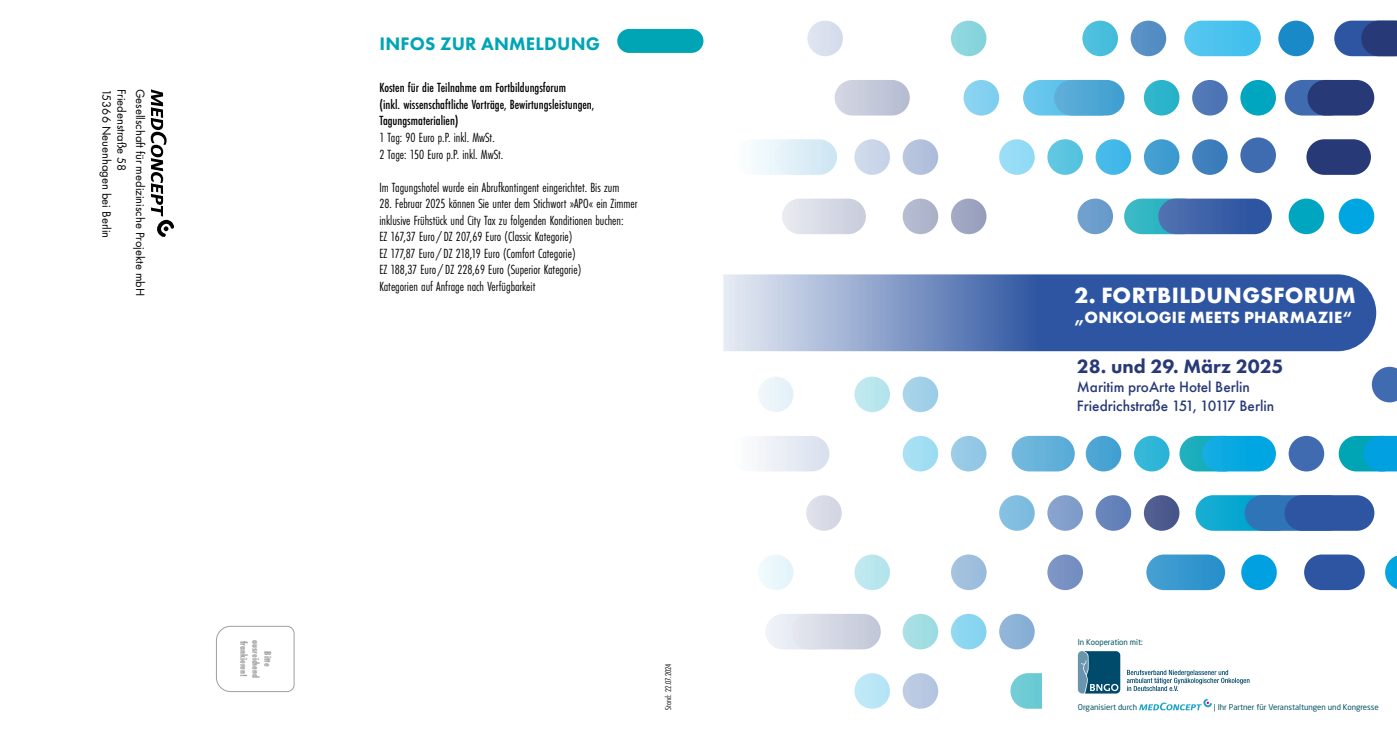
<style>
.page{position:relative;width:1397px;height:745px;background:#fff}
.page>*{position:absolute;margin:0;border:0;box-sizing:border-box;transform-origin:0 0}
.t1{font:700 23px "Futura PT";letter-spacing:.01em;color:#fff}
.t2{font:800 20px "Futura PT";color:#283977}
.t3{font:800 18.75px "Futura PT";letter-spacing:.01em;color:#00a5b5}
.t4{font:700 16.88px "Futura PT";letter-spacing:.015em;color:#fff}
.t5{font:500 15.62px/18.8px "Futura PT";color:#283977}
.t6{font:13.75px/16.5px "Futura PT Cond";color:#000}
.t7{font:500 13.75px/16.5px "Futura PT Cond";color:#000}
.t8{font:12.5px "Futura PT";color:#000}
.t9{font:700 10px "Futura PT Cond";color:#9d9e9e}
.t10{font:8.75px "Futura PT Cond";letter-spacing:.015em;color:#000}
.t11{font:7.88px "Neo Sans Pro";color:#005364}
</style>
<div class="page">
<svg style="left:723px;top:274px;width:652px;height:77px;background:#5f7db7"></svg>
<div style="left:1278px;top:21px;width:35px;height:35px;background:#1a89c8;border-radius:50%"></div>
<div style="left:1183px;top:21px;width:77px;height:35px;background:#4cc3ef;border-radius:18px"></div>
<div style="left:1130px;top:21px;width:35px;height:35px;background:#568fc5;border-radius:50%"></div>
<div style="left:1082px;top:21px;width:35px;height:35px;background:#4abfdc;border-radius:50%"></div>
<div style="left:950px;top:21px;width:36px;height:35px;background:#8bd5dd;border-radius:50%"></div>
<div style="left:807px;top:21px;width:35px;height:35px;background:#d9e0ee;border-radius:50%"></div>
<div style="left:1284px;top:80px;width:63px;height:35px;background:#416bb0;border-radius:18px"></div>
<div style="left:1240px;top:80px;width:35px;height:35px;background:#00a5c0;border-radius:50%"></div>
<div style="left:1191px;top:80px;width:36px;height:35px;background:#4f76b6;border-radius:50%"></div>
<div style="left:1143px;top:80px;width:36px;height:35px;background:#2bb4ca;border-radius:50%"></div>
<div style="left:1022px;top:80px;width:95px;height:35px;background:#67c6ed;border-radius:18px"></div>
<div style="left:963px;top:80px;width:35px;height:35px;background:#85d1f0;border-radius:50%"></div>
<div style="left:834px;top:80px;width:75px;height:35px;background:linear-gradient(to right,#d6d9e5,#b4bacf);border-radius:18px"></div>
<div style="left:1306px;top:139px;width:64px;height:36px;background:#283977;border-radius:18px"></div>
<div style="left:1240px;top:137px;width:35px;height:36px;background:#3f6bb0;border-radius:50%"></div>
<div style="left:1191px;top:139px;width:36px;height:36px;background:#3e7ebc;border-radius:50%"></div>
<div style="left:1143px;top:139px;width:36px;height:36px;background:#409cd1;border-radius:50%"></div>
<div style="left:1095px;top:139px;width:35px;height:36px;background:#43b8e8;border-radius:50%"></div>
<div style="left:1047px;top:139px;width:35px;height:36px;background:#5bc5e0;border-radius:50%"></div>
<div style="left:998px;top:139px;width:36px;height:36px;background:#97dcf5;border-radius:50%"></div>
<div style="left:902px;top:139px;width:36px;height:36px;background:#b4c2dd;border-radius:50%"></div>
<div style="left:854px;top:139px;width:35px;height:36px;background:#cbd6e9;border-radius:50%"></div>
<div style="left:734px;top:139px;width:83px;height:36px;background:#f3fafd;border-radius:18px"></div>
<div style="left:1338px;top:198px;width:35px;height:36px;background:#00a6e1;border-radius:50%"></div>
<div style="left:1288px;top:198px;width:35px;height:36px;background:#00a5c0;border-radius:50%"></div>
<div style="left:1123px;top:198px;width:77px;height:36px;background:#34b7c4;border-radius:18px"></div>
<div style="left:1077px;top:198px;width:35px;height:36px;background:#6d9dcc;border-radius:50%"></div>
<div style="left:950px;top:198px;width:36px;height:36px;background:#9ea5c1;border-radius:50%"></div>
<div style="left:902px;top:198px;width:36px;height:36px;background:#b2b8ce;border-radius:50%"></div>
<div style="left:782px;top:198px;width:83px;height:36px;background:linear-gradient(to right,#eaecf2,#c7ccdc);border-radius:18px"></div>
<svg style="left:1371px;top:366px;width:25px;height:36px"></svg>
<div style="left:902px;top:376px;width:36px;height:36px;background:#a4d1e9;border-radius:50%"></div>
<div style="left:854px;top:376px;width:35px;height:36px;background:#bae6ed;border-radius:50%"></div>
<div style="left:757px;top:376px;width:36px;height:36px;background:#ebf5fa;border-radius:50%"></div>
<div style="left:1288px;top:435px;width:35px;height:36px;background:#416bb0;border-radius:50%"></div>
<div style="left:1179px;top:435px;width:62px;height:36px;background:#1caebd;border-radius:18px"></div>
<svg style="left:1133px;top:435px;width:36px;height:36px"></svg>
<div style="left:1085px;top:435px;width:36px;height:36px;background:#48a3d3;border-radius:50%"></div>
<div style="left:1011px;top:435px;width:63px;height:36px;background:linear-gradient(to right,#7bbddf,#55aad6);border-radius:18px"></div>
<div style="left:950px;top:435px;width:36px;height:36px;background:#97c9e6;border-radius:50%"></div>
<div style="left:902px;top:435px;width:36px;height:36px;background:#a4dff4;border-radius:50%"></div>
<div style="left:730px;top:435px;width:99px;height:36px;background:linear-gradient(to right,#fff,#d8dfed);border-radius:18px"></div>
<div style="left:1195px;top:495px;width:99px;height:35px;background:#0da9d1;border-radius:18px"></div>
<div style="left:1143px;top:495px;width:36px;height:35px;background:#4c5a8d;border-radius:50%"></div>
<div style="left:1095px;top:495px;width:35px;height:35px;background:#6481b9;border-radius:50%"></div>
<div style="left:1047px;top:495px;width:35px;height:35px;background:#839fcc;border-radius:50%"></div>
<div style="left:998px;top:495px;width:36px;height:35px;background:#82bee1;border-radius:50%"></div>
<div style="left:806px;top:495px;width:35px;height:35px;background:#d8dbe6;border-radius:50%"></div>
<svg style="left:1385px;top:556px;width:11px;height:33px"></svg>
<div style="left:1303px;top:554px;width:61px;height:35px;background:#2e55a1;border-radius:18px"></div>
<div style="left:1240px;top:554px;width:36px;height:35px;background:#00a0e1;border-radius:50%"></div>
<div style="left:1146px;top:554px;width:78px;height:35px;background:linear-gradient(to right,#4ea3d4,#228dca);border-radius:18px"></div>
<div style="left:950px;top:554px;width:36px;height:35px;background:#a0c0de;border-radius:50%"></div>
<div style="left:1047px;top:554px;width:35px;height:35px;background:#7891c2;border-radius:50%"></div>
<div style="left:854px;top:554px;width:35px;height:35px;background:#bae6ed;border-radius:50%"></div>
<div style="left:757px;top:554px;width:36px;height:35px;background:#ebf7fb;border-radius:50%"></div>
<svg style="left:998px;top:613px;width:36px;height:36px"></svg>
<div style="left:950px;top:613px;width:36px;height:36px;background:#8cd6f1;border-radius:50%"></div>
<div style="left:902px;top:613px;width:36px;height:36px;background:#a4dee4;border-radius:50%"></div>
<div style="left:765px;top:613px;width:70px;height:36px;background:#ebeff6;border-radius:18px"></div>
<div style="left:1010px;top:672px;width:69px;height:36px;background:#6dcbd4;border-radius:18px"></div>
<div style="left:902px;top:672px;width:36px;height:36px;background:#bacae2;border-radius:50%"></div>
<div style="left:854px;top:672px;width:35px;height:36px;background:#bae6f6;border-radius:50%"></div>
<div style="left:1053px;top:80px;width:71px;height:35px;background:linear-gradient(to right,#60b1da,#3f9ed0);border-radius:18px"></div>
<svg style="left:1334px;top:21px;width:62px;height:35px;background:#385191"></svg>
<div style="left:1307px;top:80px;width:66px;height:35px;background:#283977;border-radius:18px"></div>
<div style="left:1157px;top:198px;width:114px;height:36px;background:linear-gradient(to right,#4f74b1,#2a509e);border-radius:18px"></div>
<svg style="left:1338px;top:435px;width:58px;height:36px;background:#19abd1"></svg>
<div style="left:775px;top:139px;width:61px;height:36px;background:linear-gradient(to right,#eaf4fa,#cce5f2);border-radius:18px"></div>
<div style="left:1201px;top:435px;width:74px;height:36px;background:#00a6e1;border-radius:18px"></div>
<div style="left:1244px;top:495px;width:101px;height:35px;background:#2e74b7;border-radius:18px"></div>
<div style="left:1284px;top:495px;width:89px;height:35px;background:#2e55a1;border-radius:18px"></div>
<div style="left:791px;top:613px;width:89px;height:36px;background:linear-gradient(to right,#e6e8ef,#c2c6d8);border-radius:18px"></div>
<svg style="left:216px;top:625px;width:78px;height:66px"></svg>
<svg style="left:151px;top:89px;width:23px;height:148px"></svg>
<div style="left:617px;top:29px;width:86px;height:24px;background:#00a5b5;border-radius:12px"></div>
<div style="left:1042px;top:601px;width:354px;height:143px;background:#fff"></div>
<svg style="left:1126px;top:669px;width:123px;height:21px"></svg>
<svg style="left:1077px;top:651px;width:43px;height:42px;background:#306c88"></svg>
<svg style="left:1139px;top:698px;width:72px;height:12px"></svg>
<p class="t8" style="left:114px;top:89px;width:151px;rotate:90deg">15366 Neuenhagen bei Berlin</p>
<p class="t8" style="left:129px;top:89px;width:84px;rotate:90deg">Friedenstraße 58</p>
<p class="t8" style="left:147px;top:89px;width:209px;rotate:90deg">Gesellschaft für medizinische Projekte mbH</p>
<h3 class="t3" style="left:379px;top:32px;width:222px">INFOS ZUR ANMELDUNG</h3>
<p class="t7" style="left:379px;top:79px;width:216px">Kosten für die Teilnahme am Fortbildungsforum<br>(inkl. wissenschaftliche Vorträge, Bewirtungsleistungen,<br>Tagungsmaterialien)</p>
<p class="t6" style="left:379px;top:129px;width:125px">1 Tag: 90 Euro p.P. inkl. MwSt.<br>2 Tage: 150 Euro p.P. inkl. MwSt.</p>
<p class="t6" style="left:379px;top:179px;width:241px">Im Tagungshotel wurde ein Abrufkontingent eingerichtet. Bis zum</p>
<p class="t6" style="left:379px;top:195px;width:259px">28. Februar 2025 können Sie unter dem Stichwort »APO« ein Zimmer inklusive Frühstück und City Tax zu folgenden Konditionen buchen:<br>EZ 167,37 Euro/ DZ 207,69 Euro (Classic Kategorie)<br>EZ 177,87 Euro/ DZ 218,19 Euro (Comfort Categorie)<br>EZ 188,37 Euro/ DZ 228,69 Euro (Superior Kategorie)<br>Kategorien auf Anfrage nach Verfügbarkeit</p>
<p class="t9" style="left:249px;top:640px;width:38px;rotate:90deg">frankieren!</p>
<p class="t9" style="left:261px;top:639px;width:39px;rotate:90deg">ausreichend</p>
<p class="t9" style="left:273px;top:651px;width:16px;rotate:90deg">Bitte</p>
<p class="t10" style="left:663px;top:709px;width:48px;rotate:-90deg">Stand: 22.07.2024</p>
<h1 class="t1" style="left:1074px;top:280px;width:283px">2. FORTBILDUNGSFORUM</h1>
<p class="t4" style="left:1074px;top:306px;width:279px">„ONKOLOGIE MEETS PHARMAZIE“</p>
<h2 class="t2" style="left:1076px;top:353px;width:208px">28. und 29. März 2025</h2>
<p class="t5" style="left:1076px;top:377px;width:199px">Maritim proArte Hotel Berlin<br>Friedrichstraße 151, 10117 Berlin</p>
<p class="t11" style="left:1077px;top:637px;width:67px">In Kooperation mit:</p>
<p class="t11" style="left:1077px;top:702px;width:61px">Organisiert durch</p>
<p class="t11" style="left:1213px;top:702px;width:166px">| Ihr Partner für Veranstaltungen und Kongresse</p>
</div>
